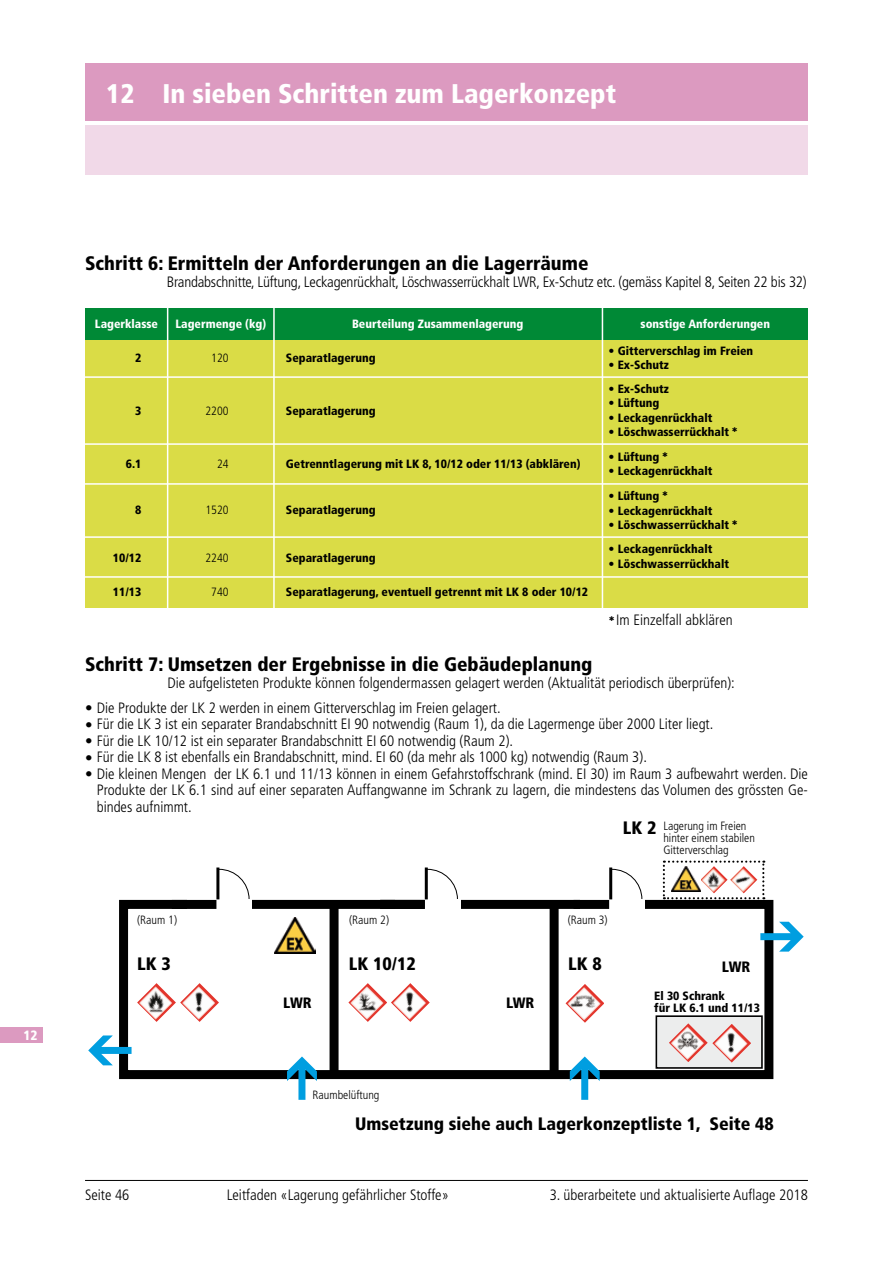
<style>
.page{position:relative;width:893px;height:1263px;background:#fff}
.page>*{position:absolute;margin:0;border:0;box-sizing:border-box;transform-origin:0 0}
.t1{font:900 condensed 27px "Frutiger LT Std";color:#fff}
.t2{font:900 condensed 19.5px "Frutiger LT Std";color:#000}
.t3{font:900 condensed 18px "Frutiger LT Std";color:#000}
.t4{font:300 condensed 15px/16.5px "Frutiger LT Std";color:#000;text-align:justify}
.t5{font:900 condensed 15px "Frutiger LT Std";letter-spacing:-.015em;color:#000}
.t6{font:900 condensed 13.5px "Frutiger LT Std";color:#fff}
.t7{font:900 condensed 12px/12px "Frutiger LT Std";color:#000}
.t8{font:300 condensed 12px/12px "Frutiger LT Std";color:#000}
.t9{font:900 condensed 12px "Frutiger LT Std";color:#fff}
.s1{font-weight:900;font-size:18px}
</style>
<div class="page">
<hr style="left:85px;top:1180px;width:723px;height:1px;background:#000">
<div style="left:0;top:1027px;width:43px;height:16px;background:#dc9ac0"></div>
<div style="left:85px;top:64px;width:723px;height:57px;background:#dc9ac0"></div>
<div style="left:85px;top:125px;width:723px;height:50px;background:#f1d9e8"></div>
<div style="left:85px;top:339px;width:723px;height:269px;background:#dadc46"></div>
<hr style="left:69px;top:376px;width:748px;height:2px;background:#fff">
<hr style="left:69px;top:443px;width:748px;height:2px;background:#fff">
<hr style="left:69px;top:483px;width:748px;height:2px;background:#fff">
<hr style="left:68px;top:536px;width:748px;height:2px;background:#fff">
<hr style="left:69px;top:576px;width:748px;height:2px;background:#fff">
<div style="left:85px;top:308px;width:723px;height:32px;background:#008936"></div>
<hr style="left:602px;top:304px;width:1px;height:307px;background:#fff">
<hr style="left:273px;top:304px;width:2px;height:307px;background:#fff">
<hr style="left:167px;top:306px;width:1px;height:305px;background:#fff">
<img style="left:348px;top:983px;width:39px;height:39px">
<img style="left:566px;top:984px;width:38px;height:39px">
<img style="left:391px;top:983px;width:39px;height:39px">
<img style="left:137px;top:983px;width:39px;height:39px">
<img style="left:275px;top:917px;width:41px;height:36px">
<div style="left:119px;top:900px;width:654px;height:179px;border:9px solid #000"></div>
<div style="left:330px;top:907px;width:9px;height:169px;background:#000"></div>
<div style="left:550px;top:905px;width:9px;height:171px;background:#000"></div>
<div style="left:208px;top:899px;width:44px;height:32px;background:#fff"></div>
<div style="left:187px;top:863px;width:31px;height:66px;background:#fff"></div>
<hr style="left:216px;top:867px;width:3px;height:32px;background:#000">
<div style="left:417px;top:899px;width:43px;height:32px;background:#fff"></div>
<div style="left:395px;top:863px;width:31px;height:66px;background:#fff"></div>
<hr style="left:425px;top:867px;width:3px;height:32px;background:#000">
<div style="left:601px;top:899px;width:44px;height:32px;background:#fff"></div>
<div style="left:580px;top:863px;width:31px;height:66px;background:#fff"></div>
<hr style="left:609px;top:867px;width:3px;height:32px;background:#000">
<div style="left:380px;top:900px;width:45px;height:9px;background:#000"></div>
<div style="left:172px;top:900px;width:44px;height:9px;background:#000"></div>
<div style="left:573px;top:900px;width:36px;height:9px;background:#000"></div>
<div style="left:656px;top:1016px;width:106px;height:52px;background:#eceded"></div>
<div style="left:656px;top:1015px;width:107px;height:54px;border:2px solid #000"></div>
<img style="left:669px;top:1023px;width:39px;height:39px">
<img style="left:712px;top:1024px;width:39px;height:38px">
<svg style="left:760px;top:922px;width:44px;height:29px"></svg>
<svg style="left:88px;top:1035px;width:44px;height:30px"></svg>
<svg style="left:287px;top:1056px;width:30px;height:44px"></svg>
<svg style="left:570px;top:1056px;width:30px;height:44px"></svg>
<img style="left:180px;top:983px;width:39px;height:39px">
<svg style="left:663px;top:860px;width:101px;height:39px"></svg>
<h1 class="t1" style="left:106px;top:77px;width:511px">12 In sieben Schritten zum Lagerkonzept</h1>
<p class="t6" style="left:23px;top:1027px;width:16px">12</p>
<h2 class="t2" style="left:85px;top:251px;width:505px">Schritt 6: Ermitteln der Anforderungen an die Lagerräume</h2>
<p class="t4" style="left:167px;top:274px;width:641px">Brandabschnitte, Lüftung, Leckagenrückhalt, Löschwasserrückhalt LWR, Ex-Schutz etc. (gemäss Kapitel 8, Seiten 22 bis 32)</p>
<p class="t9" style="left:95px;top:316px;width:65px">Lagerklasse</p>
<p class="t9" style="left:175px;top:317px;width:92px">Lagermenge (kg)</p>
<p class="t9" style="left:352px;top:317px;width:173px">Beurteilung Zusammenlagerung</p>
<p class="t9" style="left:641px;top:317px;width:131px">sonstige Anforderungen</p>
<p class="t7" style="left:135px;top:352px;width:8px">2</p>
<p class="t8" style="left:211px;top:352px;width:19px">120</p>
<p class="t7" style="left:286px;top:352px;width:91px">Separatlagerung</p>
<p class="t7" style="left:609px;top:345px;width:146px">• Gitterverschlag im Freien</p>
<p class="t7" style="left:609px;top:359px;width:62px">• Ex-Schutz</p>
<p class="t7" style="left:135px;top:404px;width:8px">3</p>
<p class="t7" style="left:126px;top:458px;width:17px">6.1</p>
<p class="t7" style="left:135px;top:504px;width:8px">8</p>
<p class="t7" style="left:113px;top:552px;width:30px">10/12</p>
<p class="t7" style="left:113px;top:586px;width:30px">11/13</p>
<p class="t8" style="left:206px;top:405px;width:25px">2200</p>
<p class="t8" style="left:217px;top:458px;width:13px">24</p>
<p class="t8" style="left:206px;top:504px;width:25px">1520</p>
<p class="t8" style="left:206px;top:552px;width:25px">2240</p>
<p class="t8" style="left:211px;top:586px;width:19px">740</p>
<p class="t7" style="left:286px;top:404px;width:91px">Separatlagerung</p>
<p class="t7" style="left:286px;top:458px;width:296px">Getrenntlagerung mit LK 8, 10/12 oder 11/13 (abklären)</p>
<p class="t7" style="left:286px;top:504px;width:91px">Separatlagerung</p>
<p class="t7" style="left:286px;top:552px;width:91px">Separatlagerung</p>
<p class="t7" style="left:286px;top:586px;width:304px">Separatlagerung, eventuell getrennt mit LK 8 oder 10/12</p>
<p class="t7" style="left:609px;top:383px;width:62px">• Ex-Schutz</p>
<p class="t7" style="left:609px;top:397px;width:52px">• Lüftung</p>
<p class="t7" style="left:609px;top:411px;width:105px">• Leckagenrückhalt</p>
<p class="t7" style="left:609px;top:426px;width:122px">• Löschwasserrückhalt</p>
<p class="t7" style="left:609px;top:451px;width:52px">• Lüftung</p>
<p class="t7" style="left:609px;top:465px;width:105px">• Leckagenrückhalt</p>
<p class="t7" style="left:609px;top:490px;width:52px">• Lüftung</p>
<p class="t7" style="left:609px;top:504px;width:105px">• Leckagenrückhalt</p>
<p class="t7" style="left:609px;top:519px;width:122px">• Löschwasserrückhalt</p>
<p class="t7" style="left:609px;top:543px;width:105px">• Leckagenrückhalt</p>
<p class="t7" style="left:609px;top:557px;width:122px">• Löschwasserrückhalt</p>
<p class="t4" style="left:616px;top:611px;width:118px">Im Einzelfall abklären</p>
<h2 class="t2" style="left:85px;top:653px;width:509px">Schritt 7: Umsetzen der Ergebnisse in die Gebäudeplanung</h2>
<p class="t4" style="left:167px;top:675px;width:569px">Die aufgelisteten Produkte können folgendermassen gelagert werden (Aktualität periodisch überprüfen):</p>
<p class="t4" style="left:85px;top:700px;width:417px">• Die Produkte der LK 2 werden in einem Gitterverschlag im Freien gelagert.</p>
<p class="t4" style="left:85px;top:716px;width:630px">• Für die LK 3 ist ein separater Brandabschnitt EI 90 notwendig (Raum 1), da die Lagermenge über 2000 Liter liegt.</p>
<p class="t4" style="left:85px;top:733px;width:430px">• Für die LK 10/12 ist ein separater Brandabschnitt EI 60 notwendig (Raum 2).</p>
<p class="t4" style="left:85px;top:749px;width:563px">• Für die LK 8 ist ebenfalls ein Brandabschnitt, mind. EI 60 (da mehr als 1000 kg) notwendig (Raum 3).</p>
<p class="t4" style="left:97px;top:766px;width:713px;text-indent:-12px">• Die kleinen Mengen der LK 6.1 und 11/13 können in einem Gefahrstoffschrank (mind. EI 30) im Raum 3 aufbewahrt werden. Die Produkte der LK 6.1 sind auf einer separaten Auffangwanne im Schrank zu lagern, die mindestens das Volumen des grössten Ge&shy;bindes aufnimmt.</p>
<p class="t8" style="left:663px;top:820px;width:93px;text-indent:-40px"><span class="s1">LK 2</span> Lagerung im Freien hinter einem stabilen<br>Gitterverschlag</p>
<p class="t8" style="left:137px;top:914px;width:41px">(Raum 1)</p>
<p class="t8" style="left:349px;top:914px;width:41px">(Raum 2)</p>
<p class="t8" style="left:568px;top:914px;width:41px">(Raum 3)</p>
<p class="t3" style="left:137px;top:953px;width:35px">LK 3</p>
<p class="t3" style="left:349px;top:953px;width:69px">LK 10/12</p>
<p class="t3" style="left:568px;top:953px;width:35px">LK 8</p>
<p class="t5" style="left:722px;top:957px;width:30px">LWR</p>
<p class="t5" style="left:283px;top:994px;width:30px">LWR</p>
<p class="t5" style="left:506px;top:994px;width:30px">LWR</p>
<p class="t7" style="left:654px;top:990px;width:107px">El 30 Schrank<br>für LK 6.1 und 11/13</p>
<p class="t8" style="left:313px;top:1089px;width:68px">Raumbelüftung</p>
<p class="t4" style="left:85px;top:1186px;width:46px">Seite 46</p>
<p class="t3" style="left:355px;top:1113px;width:420px">Umsetzung siehe auch Lagerkonzeptliste 1, Seite 48</p>
<p class="t4" style="left:227px;top:1186px;width:224px">Leitfaden «Lagerung gefährlicher Stoffe»</p>
<p class="t4" style="left:550px;top:1186px;width:260px">3. überarbeitete und aktualisierte Auflage 2018</p>
</div>
